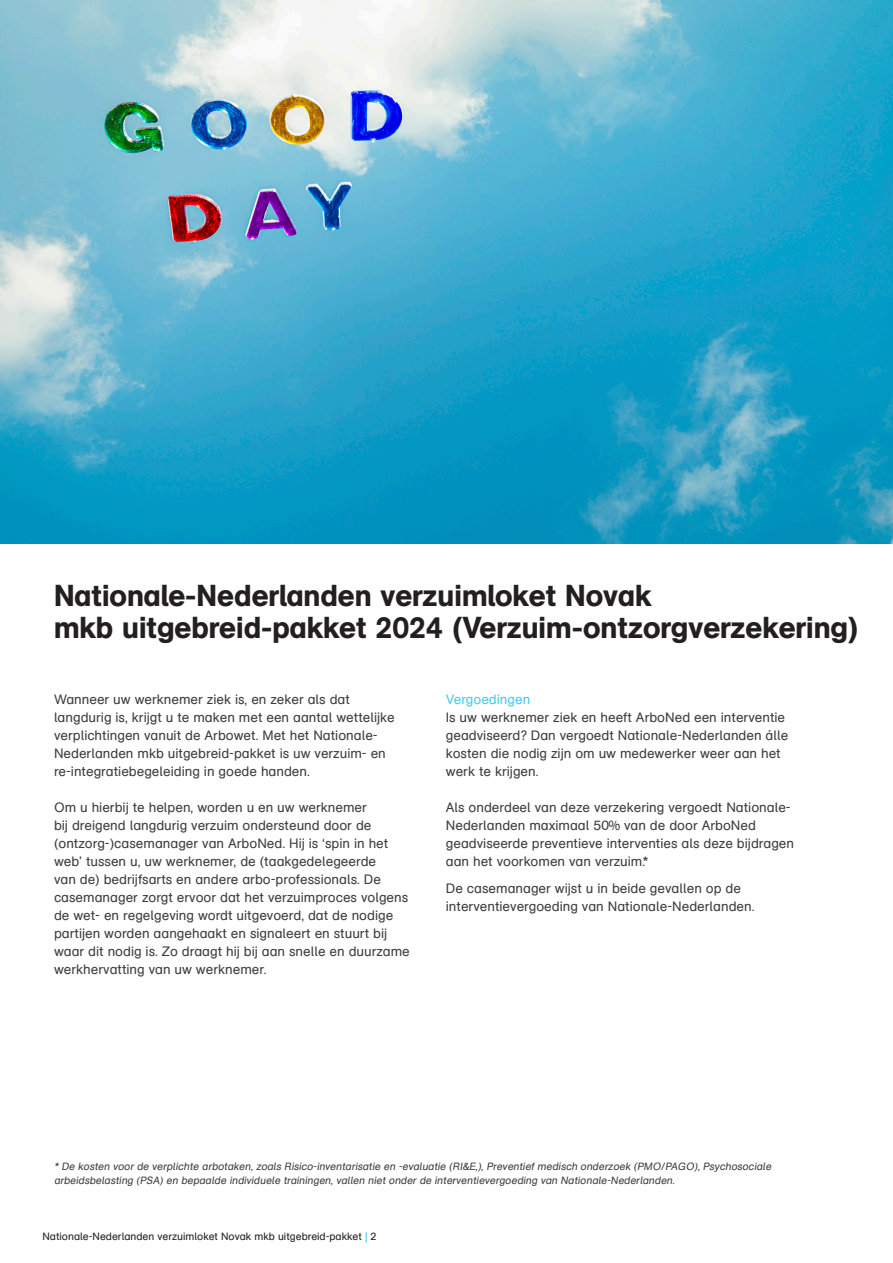
<style>
.page{position:relative;width:893px;height:1263px;background:#fff}
.page>*{position:absolute;margin:0;border:0;box-sizing:border-box;transform-origin:0 0}
.Alineakop{font:30px/31.5px "AG Schoolbook Medium A";color:#231f20}
.Platte_tekst{font:13.5px/18px "AG Schoolbook Regular A";color:#3e3e3f}
.Platte_tekst_blauw{font:13.5px "AG Schoolbook Regular A";color:#47c9f4}
.Platte_tekst-2{font:italic 10.5px/13.5px "AG Schoolbook Regular A";color:#3e3e3f}
.t1{font:10.5px "AG Schoolbook Regular A";color:#231f20}
.s1{color:#2bc4f3}
</style>
<div class="page">
<img style="left:0;top:0;width:893px;height:544px">
<p class="Alineakop" style="left:54px;top:580px;width:806px">Nationale-Nederlanden verzuimloket Novak<br>mkb uitgebreid-pakket 2024 (Verzuim-ontzorgverzekering)</p>
<p class="Platte_tekst" style="left:54px;top:691px;width:342px">Wanneer uw werknemer ziek is, en zeker als dat langdurig is, krijgt u te maken met een aantal wettelijke verplichtingen vanuit de Arbowet. Met het Nationale-Nederlanden mkb uitgebreid-pakket is uw verzuim- en re-integratiebegeleiding in goede handen.</p>
<p class="Platte_tekst" style="left:54px;top:799px;width:357px">Om u hierbij te helpen, worden u en uw werknemer<br>bij dreigend langdurig verzuim ondersteund door de (ontzorg-)casemanager van ArboNed. Hij is ‘spin in het web’ tussen u, uw werknemer, de (taakgedelegeerde<br>van de) bedrijfsarts en andere arbo-professionals. De casemanager zorgt ervoor dat het verzuimproces volgens de wet- en regelgeving wordt uitgevoerd, dat de nodige partijen worden aangehaakt en signaleert en stuurt bij waar dit nodig is. Zo draagt hij bij aan snelle en duurzame werkhervatting van uw werknemer.</p>
<p class="Platte_tekst_blauw" style="left:446px;top:692px;width:86px">Vergoedingen</p>
<p class="Platte_tekst" style="left:446px;top:709px;width:344px">Is uw werknemer ziek en heeft ArboNed een interventie geadviseerd? Dan vergoedt Nationale-Nederlanden álle kosten die nodig zijn om uw medewerker weer aan het werk te krijgen.</p>
<p class="Platte_tekst" style="left:446px;top:799px;width:350px">Als onderdeel van deze verzekering vergoedt Nationale-Nederlanden maximaal 50% van de door ArboNed geadviseerde preventieve interventies als deze bijdragen aan het voorkomen van verzuim.*</p>
<p class="Platte_tekst" style="left:446px;top:880px;width:310px">De casemanager wijst u in beide gevallen op de interventievergoeding van Nationale-Nederlanden.</p>
<p class="Platte_tekst-2" style="left:54px;top:1160px;width:721px">* De kosten voor de verplichte arbotaken, zoals Risico-inventarisatie en -evaluatie (RI&amp;E,), Preventief medisch onderzoek (PMO/PAGO), Psychosociale arbeidsbelasting (PSA) en bepaalde individuele trainingen, vallen niet onder de interventievergoeding van Nationale-Nederlanden.</p>
<p class="t1" style="left:43px;top:1230px;width:335px">Nationale-Nederlanden verzuimloket Novak mkb uitgebreid-pakket <span class="s1">|</span> 2</p>
</div>
